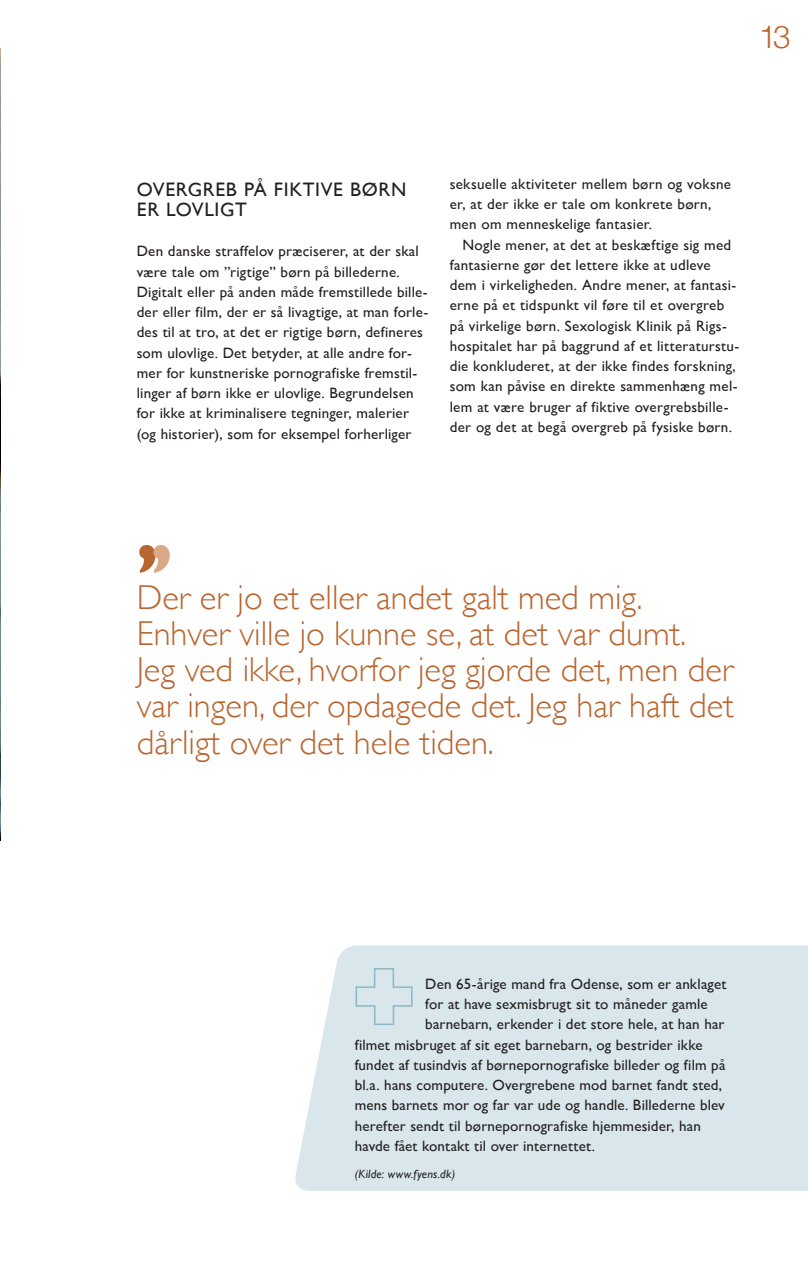
<style>
.page{position:relative;width:808px;height:1263px;background:#fff}
.page>*{position:absolute;margin:0;border:0;box-sizing:border-box;transform-origin:0 0}
.t1{font:300 34.5px/36px "Gill Sans";color:#b9652f}
.t2{font:300 31.5px "Helvetica Neue";color:#b9652f}
.t3{font:19.5px/20.2px "Gill Sans";letter-spacing:.035em;color:#231f20}
.t4{font:15px/20.2px "Gill Sans";letter-spacing:.015em;color:#231f20}
.t5{font:italic 12px "Gill Sans";letter-spacing:.02em;color:#231f20}
</style>
<div class="page">
<div style="left:295px;top:945px;width:512px;height:245px;background:#d9e7ec"></div>
<img style="left:0;top:48px;width:1px;height:791px">
<svg style="left:139px;top:545px;width:31px;height:27px"></svg>
<svg style="left:354px;top:967px;width:59px;height:58px;background:#d1e2e8"></svg>
<h2 class="t2" style="left:758px;top:12px;width:33px">13</h2>
<h3 class="t3" style="left:137px;top:178px;width:271px">OVERGREB PÅ FIKTIVE BØRN<br>ER LOVLIGT</h3>
<p class="t4" style="left:137px;top:241px;width:293px">Den danske straffelov præciserer, at der skal være tale om ”rigtige” børn på billederne.<br>Digitalt eller på anden måde fremstillede bille&shy;der eller film, der er så livagtige, at man forle&shy;des til at tro, at det er rigtige børn, defineres som ulovlige. Det betyder, at alle andre for&shy;mer for kunstneriske pornografiske fremstil&shy;linger af børn ikke er ulovlige. Begrundelsen for ikke at kriminalisere tegninger, malerier (og historier), som for eksempel forherliger</p>
<p class="t4" style="left:449px;top:173px;width:283px">seksuelle aktiviteter mellem børn og voksne er, at der ikke er tale om konkrete børn, men om menneskelige fantasier.</p>
<p class="t4" style="left:449px;top:234px;width:291px;text-indent:13px">Nogle mener, at det at beskæftige sig med fantasierne gør det lettere ikke at udleve dem i virkeligheden. Andre mener, at fantasi&shy;erne på et tidspunkt vil føre til et overgreb på virkelige børn. Sexologisk Klinik på Rigs&shy;hospitalet har på baggrund af et litteraturstu&shy;die konkluderet, at der ikke findes forskning, som kan påvise en direkte sammenhæng mel&shy;lem at være bruger af fiktive overgrebsbille&shy;der og det at begå overgreb på fysiske børn.</p>
<h1 class="t1" style="left:137px;top:578px;width:598px">Der er jo et eller andet galt med mig.<br>Enhver ville jo kunne se, at det var dumt.<br>Jeg ved ikke, hvorfor jeg gjorde det, men der var ingen, der opdagede det. Jeg har haft det dårligt over det hele tiden.</h1>
<p class="t4" style="left:425px;top:973px;width:302px">Den 65-årige mand fra Odense, som er anklaget</p>
<p class="t4" style="left:425px;top:993px;width:284px">for at have sexmisbrugt sit to måneder gamle</p>
<p class="t4" style="left:425px;top:1013px;width:300px">barnebarn, erkender i det store hele, at han har</p>
<p class="t4" style="left:354px;top:1033px;width:349px">filmet misbruget af sit eget barnebarn, og bestrider ikke</p>
<p class="t4" style="left:354px;top:1054px;width:372px">fundet af tusindvis af børnepornografiske billeder og film på</p>
<p class="t4" style="left:354px;top:1074px;width:369px">bl.a. hans computere. Overgrebene mod barnet fandt sted,</p>
<p class="t4" style="left:354px;top:1094px;width:371px">mens barnets mor og far var ude og handle. Billederne blev</p>
<p class="t4" style="left:354px;top:1114px;width:347px">herefter sendt til børnepornografiske hjemmesider, han</p>
<p class="t4" style="left:354px;top:1135px;width:242px">havde fået kontakt til over internettet.</p>
<p class="t5" style="left:354px;top:1166px;width:102px">(Kilde: www.fyens.dk)</p>
</div>
